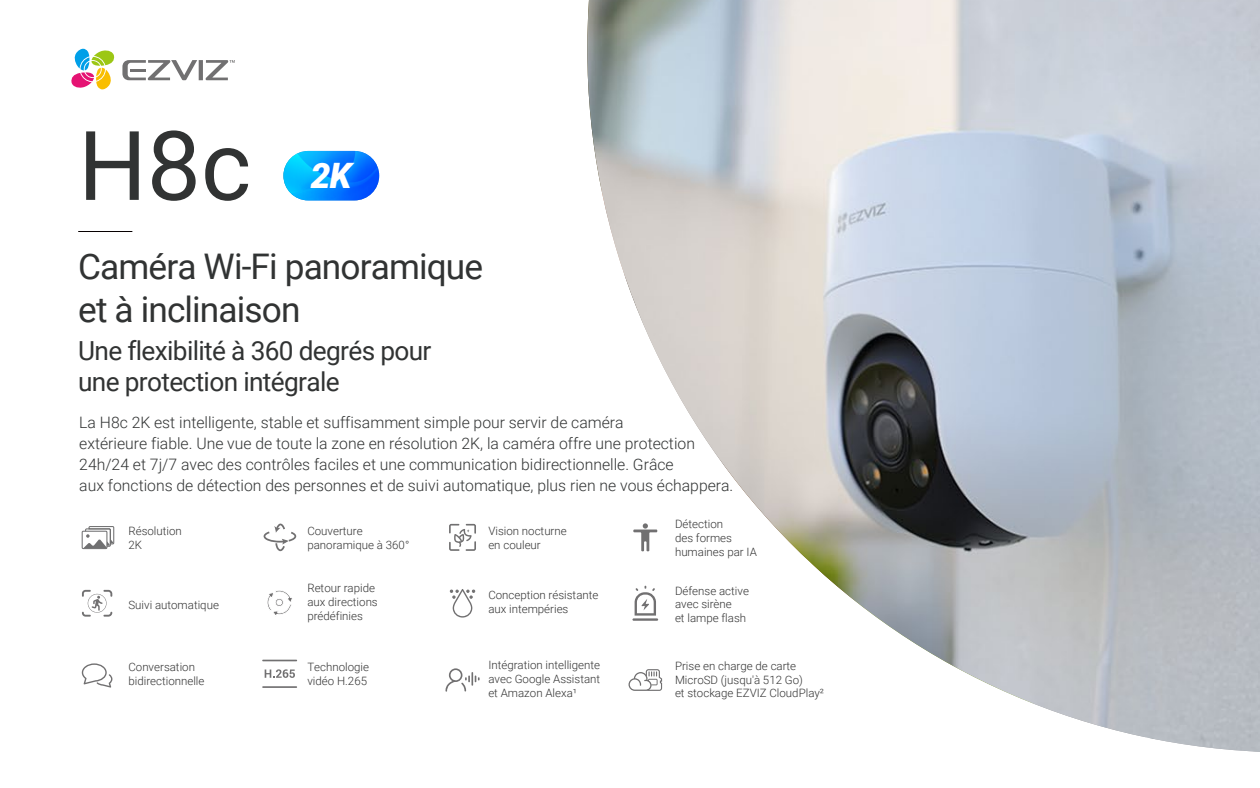
<style>
.page{position:relative;width:1260px;height:788px;background:#fff}
.page>*{position:absolute;margin:0;border:0;box-sizing:border-box;transform-origin:0 0}
.t1{font:96.25px "Roboto";color:#313333}
.t2{font:35.26px/42.4px "Roboto";letter-spacing:-.025em;color:#313333}
.t3{font:italic 900 35px "Roboto";color:#fff}
.t4{font:26.25px/31.5px "Roboto";letter-spacing:-.025em;color:#313333}
.t5{font:300 15.75px/21px "Roboto";color:#313333}
.t6{font:300 11.46px/13.8px "Roboto";color:#333}
</style>
<div class="page">
<hr style="left:78px;top:231px;width:54px;height:1px;background:#070001">
<svg style="left:71px;top:49px;width:44px;height:40px"></svg>
<svg style="left:122px;top:60px;width:113px;height:20px"></svg>
<svg style="left:82px;top:663px;width:30px;height:24px"></svg>
<svg style="left:450px;top:589px;width:25px;height:28px"></svg>
<svg style="left:264px;top:523px;width:32px;height:28px"></svg>
<svg style="left:267px;top:590px;width:25px;height:25px"></svg>
<img style="left:587px;top:0;width:673px;height:751px">
<svg style="left:449px;top:524px;width:27px;height:27px"></svg>
<svg style="left:633px;top:523px;width:24px;height:28px"></svg>
<svg style="left:82px;top:590px;width:30px;height:26px"></svg>
<hr style="left:632px;top:618px;width:26px;height:2px;background:#717071">
<svg style="left:635px;top:585px;width:21px;height:30px"></svg>
<svg style="left:265px;top:669px;width:30px;height:8px"></svg>
<hr style="left:262px;top:659px;width:35px;height:2px;background:#717071">
<hr style="left:262px;top:686px;width:35px;height:1px;background:#717071">
<svg style="left:445px;top:668px;width:35px;height:23px"></svg>
<svg style="left:629px;top:669px;width:33px;height:21px"></svg>
<img style="left:283px;top:151px;width:96px;height:49px">
<svg style="left:84px;top:526px;width:31px;height:22px"></svg>
<div style="left:82px;top:530px;width:25px;height:19px;border:1px solid #707071"></div>
<h1 class="t1" style="left:78px;top:98px;width:175px">H8c</h1>
<h3 class="t3" style="left:311px;top:151px;width:42px">2K</h3>
<h2 class="t2" style="left:78px;top:244px;width:407px">Caméra Wi-Fi panoramique et à inclinaison</h2>
<h3 class="t4" style="left:78px;top:334px;width:355px">Une flexibilité à 360 degrés pour une protection intégrale</h3>
<p class="t5" style="left:79px;top:411px;width:656px">La H8c 2K est intelligente, stable et suffisamment simple pour servir de caméra<br>extérieure fiable. Une vue de toute la zone en résolution 2K, la caméra offre une protection 24h/24 et 7j/7 avec des contrôles faciles et une communication bidirectionnelle. Grâce<br>aux fonctions de détection des personnes et de suivi automatique, plus rien ne vous échappera.</p>
<p class="t6" style="left:128px;top:524px;width:55px">Résolution<br>2K</p>
<p class="t6" style="left:675px;top:517px;width:83px">Détection<br>des formes humaines par IA</p>
<p class="t6" style="left:307px;top:524px;width:103px">Couverture panoramique à 360°</p>
<p class="t6" style="left:488px;top:524px;width:80px">Vision nocturne en couleur</p>
<p class="t6" style="left:128px;top:597px;width:92px">Suivi automatique</p>
<p class="t6" style="left:307px;top:580px;width:72px">Retour rapide aux directions prédéfinies</p>
<p class="t6" style="left:488px;top:587px;width:112px">Conception résistante aux intempéries</p>
<p class="t6" style="left:675px;top:583px;width:75px">Défense active avec sirène<br>et lampe flash</p>
<p class="t6" style="left:128px;top:660px;width:78px">Conversation bidirectionnelle</p>
<p class="t6" style="left:307px;top:659px;width:63px">Technologie vidéo H.265</p>
<p class="t6" style="left:488px;top:657px;width:113px;text-align:justify">Intégration intelligente avec Google Assistant et Amazon Alexa¹</p>
<p class="t6" style="left:675px;top:658px;width:151px">Prise en charge de carte<br>MicroSD (jusqu'à 512 Go)<br>et stockage EZVIZ CloudPlay²</p>
</div>
